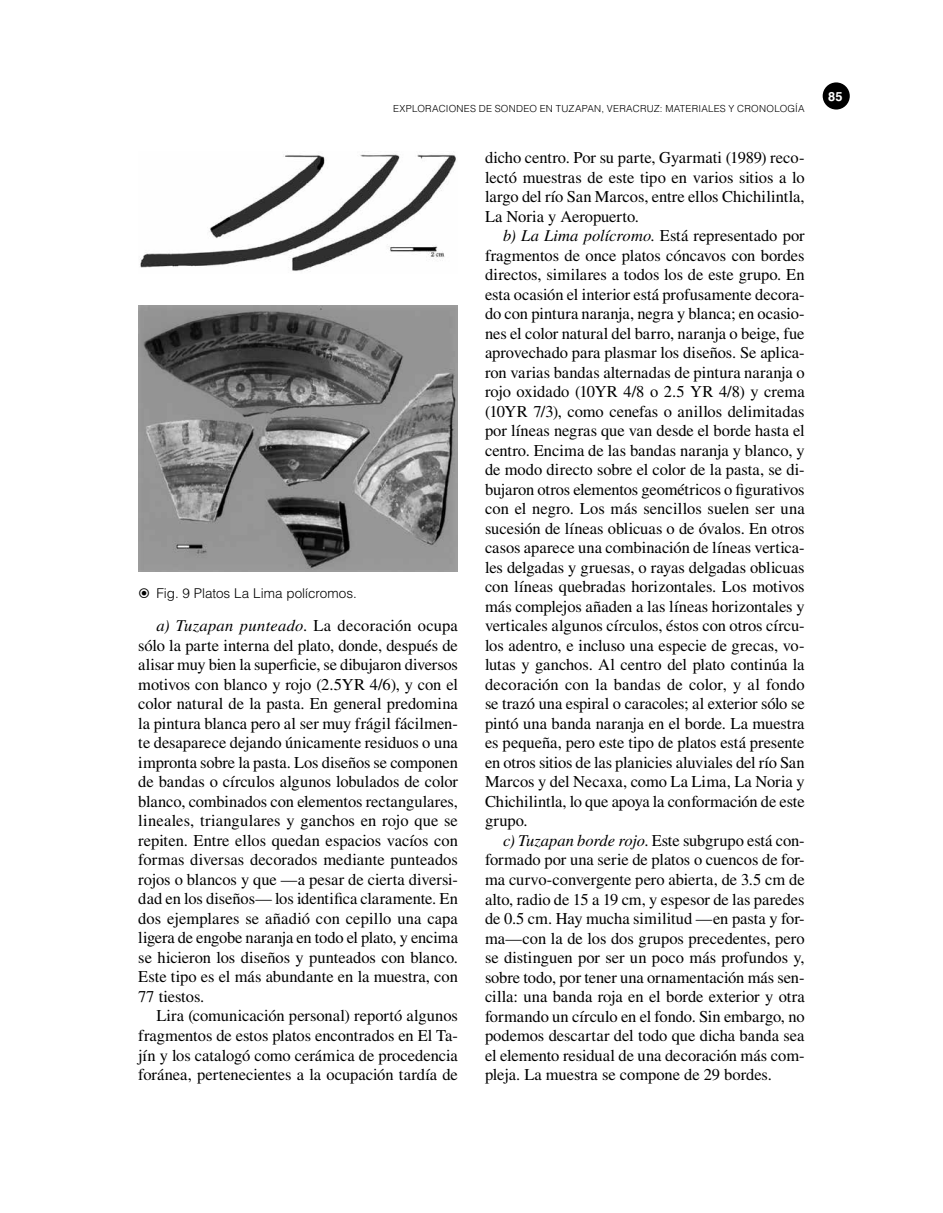
<style>
.page{position:relative;width:943px;height:1213px;background:#fff}
.page>*{position:absolute;margin:0;border:0;box-sizing:border-box;transform-origin:0 0}
.t1{font:16.5px/19.5px "Times LT Std";letter-spacing:-.005em;color:#000;text-align:justify}
.t2{font:300 13.5px "Helvetica LT Std";letter-spacing:.005em;color:#000}
.t3{font:700 12.75px "Helvetica LT Std";color:#fff}
.t4{font:300 9.75px "Helvetica LT Std";letter-spacing:.025em;color:#000}
.s1{font-style:italic}
</style>
<div class="page">
<div style="left:822px;top:82px;width:27px;height:27px;background:#000;border-radius:50%"></div>
<img style="left:138px;top:305px;width:320px;height:266px">
<img style="left:140px;top:154px;width:316px;height:117px">
<p class="t4" style="left:393px;top:103px;width:413px">EXPLORACIONES DE SONDEO EN TUZAPAN, VERACRUZ: MATERIALES Y CRONOLOGÍA</p>
<p class="t2" style="left:156px;top:585px;width:202px">Fig. 9 Platos La Lima polícromos.</p>
<p class="t1" style="left:138px;top:616px;width:321px;text-indent:18px"><span class="s1">a) Tuzapan punteado</span>. La decoración ocupa sólo la parte interna del plato, donde, después de alisar muy bien la superficie, se dibujaron diversos motivos con blanco y rojo (2.5YR 4/6), y con el color natural de la pasta. En general predomina la pintura blanca pero al ser muy frágil fácilmen&shy;te desaparece dejando únicamente residuos o una impronta sobre la pasta. Los diseños se componen de bandas o círculos algunos lobulados de color blanco, combinados con elementos rectangulares, lineales, triangulares y ganchos en rojo que se repiten. Entre ellos quedan espacios vacíos con formas diversas decorados mediante punteados rojos o blancos y que —a pesar de cierta diversi&shy;dad en los diseños— los identifica claramente. En dos ejemplares se añadió con cepillo una capa ligera de engobe naranja en todo el plato, y encima se hicieron los diseños y punteados con blanco.<br>Este tipo es el más abundante en la muestra, con 77 tiestos.</p>
<p class="t1" style="left:138px;top:1006px;width:321px;text-indent:18px">Lira (comunicación personal) reportó algunos fragmentos de estos platos encontrados en El Ta&shy;jín y los catalogó como cerámica de procedencia foránea, pertenecientes a la ocupación tardía de</p>
<p class="t1" style="left:485px;top:148px;width:321px">dicho centro. Por su parte, Gyarmati (1989) reco&shy;lectó muestras de este tipo en varios sitios a lo largo del río San Marcos, entre ellos Chichilintla, La Noria y Aeropuerto.</p>
<p class="t1" style="left:485px;top:226px;width:321px;text-indent:18px"><span class="s1">b) La Lima polícromo</span>. Está representado por fragmentos de once platos cóncavos con bordes directos, similares a todos los de este grupo. En esta ocasión el interior está profusamente decora&shy;do con pintura naranja, negra y blanca; en ocasio&shy;nes el color natural del barro, naranja o beige, fue aprovechado para plasmar los diseños. Se aplica&shy;ron varias bandas alternadas de pintura naranja o rojo oxidado (10YR 4/8 o 2.5 YR 4/8) y crema (10YR 7/3), como cenefas o anillos delimitadas por líneas negras que van desde el borde hasta el centro. Encima de las bandas naranja y blanco, y de modo directo sobre el color de la pasta, se di&shy;bujaron otros elementos geométricos o figurativos con el negro. Los más sencillos suelen ser una sucesión de líneas oblicuas o de óvalos. En otros casos aparece una combinación de líneas vertica&shy;les delgadas y gruesas, o rayas delgadas oblicuas con líneas quebradas horizontales. Los motivos más complejos añaden a las líneas horizontales y verticales algunos círculos, éstos con otros círcu&shy;los adentro, e incluso una especie de grecas, vo&shy;lutas y ganchos. Al centro del plato continúa la decoración con la bandas de color, y al fondo se trazó una espiral o caracoles; al exterior sólo se pintó una banda naranja en el borde. La muestra es pequeña, pero este tipo de platos está presente en otros sitios de las planicies aluviales del río San Marcos y del Necaxa, como La Lima, La Noria y Chichilintla, lo que apoya la conformación de este grupo.</p>
<p class="t1" style="left:485px;top:830px;width:321px;text-indent:18px"><span class="s1">c) Tuzapan borde rojo</span>. Este subgrupo está con&shy;formado por una serie de platos o cuencos de for&shy;ma curvo-convergente pero abierta, de 3.5 cm de alto, radio de 15 a 19 cm, y espesor de las paredes de 0.5 cm. Hay mucha similitud —en pasta y for&shy;ma—con la de los dos grupos precedentes, pero se distinguen por ser un poco más profundos y, sobre todo, por tener una ornamentación más sen&shy;cilla: una banda roja en el borde exterior y otra formando un círculo en el fondo. Sin embargo, no podemos descartar del todo que dicha banda sea el elemento residual de una decoración más com&shy;pleja. La muestra se compone de 29 bordes.</p>
<p class="t3" style="left:828px;top:88px;width:16px">85</p>
</div>
